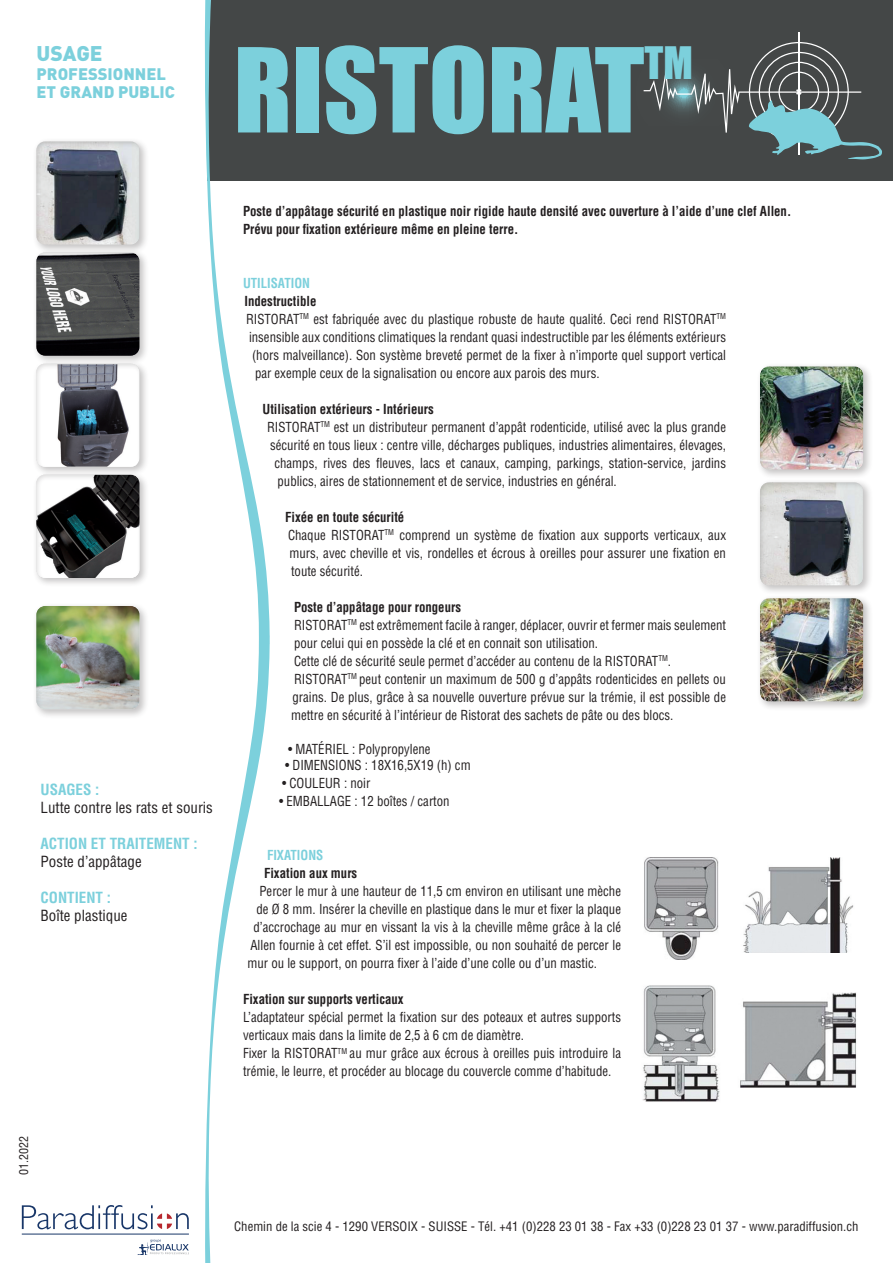
<style>
.page{position:relative;width:893px;height:1263px;background:#fff}
.page>*{position:absolute;margin:0;border:0;box-sizing:border-box;transform-origin:0 0}
.t1{font:108px "Impact";color:#7cd0dc}
.t2{font:41.1px "Impact";color:#7cd0dc}
.t3{font:900 21px "DINOT";color:#7cd0dc}
.t4{font:900 16.5px/18px "DINOT";color:#7cd0dc}
.t5{font:condensed 15px "Helvetica";color:#231f20}
.t6{font:700 condensed 15px "Helvetica";color:#7cd0dc}
.t7{font:condensed 13.5px/18px "Helvetica";color:#231f20;scale:.95 1}
.t8{font:700 condensed 13.5px/18px "Helvetica";color:#231f20;scale:.95 1}
.t9{font:700 condensed 13.5px "Helvetica";color:#7cd0dc;scale:.95 1}
.t10{font:condensed 12.75px "Helvetica";color:#231f20}
.t11{font:condensed 12px "Helvetica";color:#231f20}
.s1{font-weight:700}
</style>
<div class="page">
<div style="left:207px;top:0;width:686px;height:181px;background:#444747"></div>
<hr style="left:798px;top:32px;width:1px;height:123px;background:#fff">
<svg style="left:644px;top:42px;width:238px;height:117px"></svg>
<svg style="left:204px;top:0;width:66px;height:1263px"></svg>
<img style="left:644px;top:857px;width:75px;height:103px">
<img style="left:642px;top:985px;width:78px;height:117px">
<img style="left:743px;top:857px;width:111px;height:96px">
<img style="left:740px;top:992px;width:116px;height:95px">
<svg style="left:22px;top:1205px;width:167px;height:24px"></svg>
<svg style="left:137px;top:1240px;width:52px;height:15px"></svg>
<hr style="left:22px;top:1234px;width:167px;height:1px;background:#183668">
<div style="left:756px;top:478px;width:117px;height:117px;background:#231f20;opacity:.27"></div>
<div style="left:758px;top:479px;width:105px;height:107px;background:#231f20;opacity:.17"></div>
<div style="left:756px;top:594px;width:117px;height:117px;background:#231f20;opacity:.27"></div>
<div style="left:758px;top:595px;width:105px;height:107px;background:#231f20;opacity:.17"></div>
<div style="left:756px;top:362px;width:117px;height:117px;background:#231f20;opacity:.27"></div>
<div style="left:758px;top:364px;width:105px;height:106px;background:#231f20;opacity:.17"></div>
<div style="left:32px;top:137px;width:117px;height:117px;background:#231f20;opacity:.27"></div>
<div style="left:35px;top:139px;width:105px;height:106px;background:#231f20;opacity:.17"></div>
<div style="left:32px;top:249px;width:117px;height:116px;background:#231f20;opacity:.27"></div>
<div style="left:35px;top:250px;width:105px;height:106px;background:#231f20;opacity:.17"></div>
<div style="left:32px;top:360px;width:117px;height:116px;background:#231f20;opacity:.27"></div>
<div style="left:35px;top:361px;width:105px;height:106px;background:#231f20;opacity:.17"></div>
<div style="left:32px;top:471px;width:117px;height:116px;background:#231f20;opacity:.27"></div>
<div style="left:35px;top:472px;width:105px;height:106px;background:#231f20;opacity:.17"></div>
<div style="left:32px;top:602px;width:117px;height:117px;background:#231f20;opacity:.27"></div>
<div style="left:35px;top:603px;width:105px;height:107px;background:#231f20;opacity:.17"></div>
<h3 class="t3" style="left:37px;top:40px;width:68px">USAGE</h3>
<p class="t4" style="left:37px;top:64px;width:140px">PROFESSIONNEL<br>ET GRAND PUBLIC</p>
<h1 class="t1" style="left:234px;top:6px;width:412px">RISTORAT</h1>
<h2 class="t2" style="left:644px;top:31px;width:50px">TM</h2>
<p class="t6" style="left:40px;top:781px;width:60px">USAGES :</p>
<p class="t5" style="left:40px;top:798px;width:174px">Lutte contre les rats et souris</p>
<p class="t6" style="left:40px;top:835px;width:159px">ACTION ET TRAITEMENT :</p>
<p class="t5" style="left:40px;top:852px;width:103px">Poste d’appâtage</p>
<p class="t6" style="left:40px;top:889px;width:72px">CONTIENT :</p>
<p class="t5" style="left:40px;top:906px;width:89px">Boîte plastique</p>
<p class="t8" style="left:243px;top:202px;width:579px">Poste d’appâtage sécurité en plastique noir rigide haute densité avec ouverture à l’aide d’une clef Allen.<br>Prévu pour fixation extérieure même en pleine terre.</p>
<p class="t9" style="left:243px;top:274px;width:72px">UTILISATION</p>
<p class="t8" style="left:245px;top:292px;width:77px">Indestructible</p>
<p class="t7" style="left:246px;top:309px;width:507px">RISTORAT<sup>TM</sup> est fabriquée avec du plastique robuste de haute qualité. Ceci rend RISTORAT<sup>TM</sup></p>
<p class="t7" style="left:249px;top:327px;width:504px">insensible aux conditions climatiques la rendant quasi indestructible par les éléments extérieurs</p>
<p class="t7" style="left:252px;top:345px;width:500px">(hors malveillance). Son système breveté permet de la fixer à n’importe quel support vertical</p>
<p class="t7" style="left:255px;top:363px;width:364px">par exemple ceux de la signalisation ou encore aux parois des murs.</p>
<p class="t8" style="left:263px;top:400px;width:182px">Utilisation extérieurs - Intérieurs</p>
<p class="t7" style="left:267px;top:417px;width:485px">RISTORAT<sup>TM</sup> est un distributeur permanent d’appât rodenticide, utilisé avec la plus grande</p>
<p class="t7" style="left:270px;top:435px;width:482px">sécurité en tous lieux : centre ville, décharges publiques, industries alimentaires, élevages,</p>
<p class="t7" style="left:275px;top:453px;width:477px">champs, rives des fleuves, lacs et canaux, camping, parkings, station-service, jardins</p>
<p class="t7" style="left:278px;top:471px;width:359px">publics, aires de stationnement et de service, industries en général.</p>
<p class="t7" style="left:285px;top:507px;width:466px"><span class="s1">Fixée en toute sécurité<br></span>Chaque RISTORAT<sup>TM</sup> comprend un système de fixation aux supports verticaux, aux murs, avec cheville et vis, rondelles et écrous à oreilles pour assurer une fixation en toute sécurité.</p>
<p class="t7" style="left:291px;top:597px;width:459px"><span class="s1">Poste d’appâtage pour rongeurs<br></span>RISTORAT<sup>TM</sup> est extrêmement facile à ranger, déplacer, ouvrir et fermer mais seulement pour celui qui en possède la clé et en connait son utilisation.<br>Cette clé de sécurité seule permet d’accéder au contenu de la RISTORAT<sup>TM</sup>.<br>RISTORAT<sup>TM</sup> peut contenir un maximum de 500 g d’appâts rodenticides en pellets ou grains. De plus, grâce à sa nouvelle ouverture prévue sur la trémie, il est possible de mettre en sécurité à l’intérieur de Ristorat des sachets de pâte ou des blocs.</p>
<p class="t7" style="left:288px;top:740px;width:151px">• MATÉRIEL : Polypropylene</p>
<p class="t7" style="left:285px;top:756px;width:197px">• DIMENSIONS : 18X16,5X19 (h) cm</p>
<p class="t7" style="left:282px;top:774px;width:94px">• COULEUR : noir</p>
<p class="t7" style="left:279px;top:792px;width:181px">• EMBALLAGE : 12 boîtes / carton</p>
<p class="t9" style="left:267px;top:847px;width:61px">FIXATIONS</p>
<p class="t8" style="left:264px;top:864px;width:100px">Fixation aux murs</p>
<p class="t7" style="left:259px;top:882px;width:382px">Percer le mur à une hauteur de 11,5 cm environ en utilisant une mèche</p>
<p class="t7" style="left:256px;top:900px;width:385px">de Ø 8 mm. Insérer la cheville en plastique dans le mur et fixer la plaque</p>
<p class="t7" style="left:253px;top:918px;width:388px">d’accrochage au mur en vissant la vis à la cheville même grâce à la clé</p>
<p class="t7" style="left:250px;top:936px;width:392px">Allen fournie à cet effet. S’il est impossible, ou non souhaité de percer le</p>
<p class="t7" style="left:247px;top:954px;width:369px">mur ou le support, on pourra fixer à l’aide d’une colle ou d’un mastic.</p>
<p class="t8" style="left:243px;top:990px;width:171px">Fixation sur supports verticaux</p>
<p class="t7" style="left:243px;top:1008px;width:399px">L’adaptateur spécial permet la fixation sur des poteaux et autres supports verticaux mais dans la limite de 2,5 à 6 cm de diamètre.<br>Fixer la RISTORAT<sup>TM</sup> au mur grâce aux écrous à oreilles puis introduire la trémie, le leurre, et procéder au blocage du couvercle comme d’habitude.</p>
<p class="t11" style="left:16px;top:1175px;width:41px;rotate:-90deg">01.2022</p>
<p class="t10" style="left:234px;top:1219px;width:626px">Chemin de la scie 4 - 1290 VERSOIX - SUISSE - Tél. +41 (0)228 23 01 38 - Fax +33 (0)228 23 01 37 - www.paradiffusion.ch</p>
</div>
